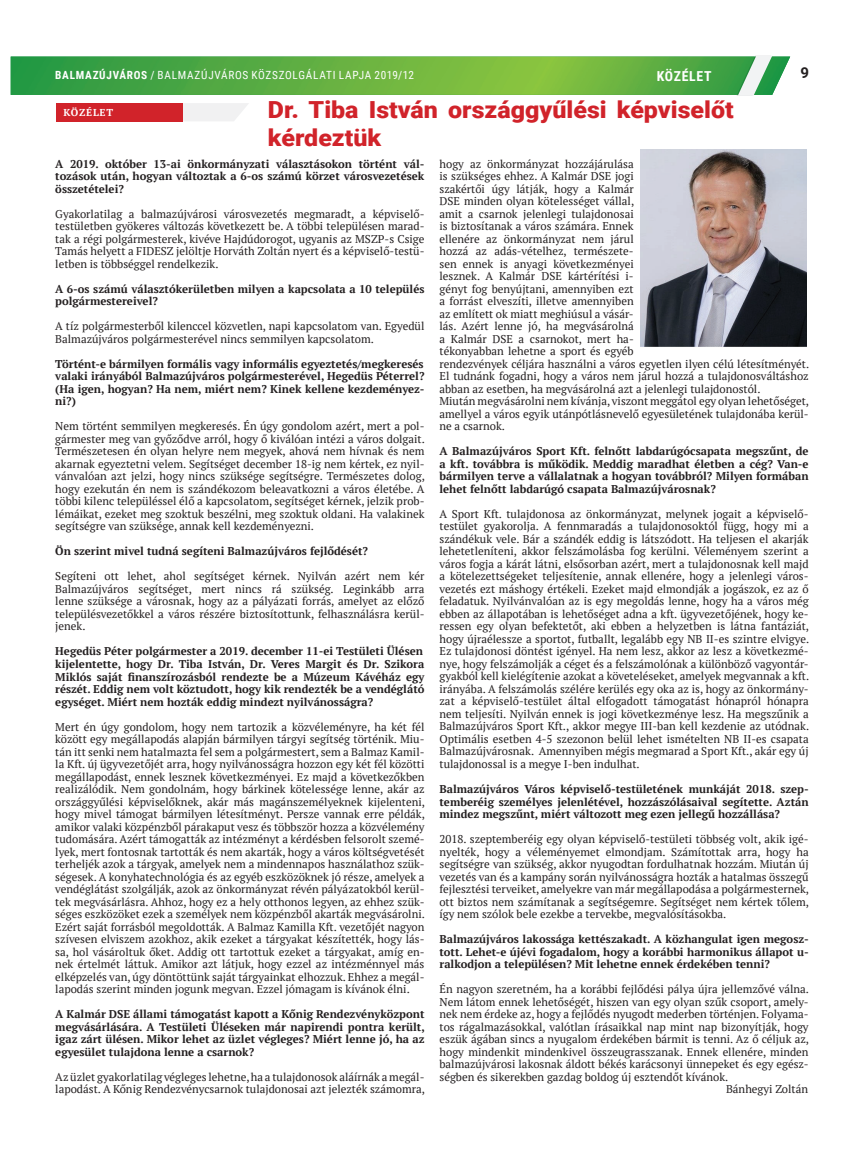
<style>
.page{position:relative;width:865px;height:1156px;background:#fff}
.page>*{position:absolute;margin:0;border:0;box-sizing:border-box;transform-origin:0 0}
.t1{font:900 23.5px/28.2px "Roboto";color:#d1232a;scale:1.06 1}
.t2{font:700 15px "Roboto";color:#231f20}
.t3{font:700 13.75px "Roboto Condensed";letter-spacing:.05em;color:#fff}
.t4{font:11.25px/12.5px "PT Serif";color:#231f20;text-align:justify}
.t5{font:700 11.25px/12.5px "PT Serif";color:#231f20;text-align:justify}
.t6{font:11.25px "Roboto Condensed";letter-spacing:.065em;color:#fff}
.t7{font:700 10px "PT Serif";letter-spacing:.08em;color:#fff}
.s1{font-weight:700}
</style>
<div class="page">
<svg style="left:11px;top:56px;width:779px;height:40px;background:#63b24d"></svg>
<svg style="left:182px;top:103px;width:66px;height:18px"></svg>
<div style="left:56px;top:103px;width:126px;height:18px;background:#d1232a"></div>
<img style="left:641px;top:149px;width:165px;height:198px">
<p class="t6" style="left:55px;top:67px;width:360px"><span class="s1">BALMAZÚJVÁROS</span> / BALMAZÚJVÁROS KÖZSZOLGÁLATI LAPJA 2019/12</p>
<p class="t3" style="left:656px;top:66px;width:56px">KÖZÉLET</p>
<h2 class="t2" style="left:800px;top:62px;width:10px">9</h2>
<p class="t7" style="left:63px;top:105px;width:51px">KÖZÉLET</p>
<h1 class="t1" style="left:268px;top:95px;width:441px">Dr. Tiba István országgyűlési képviselőt kérdeztük</h1>
<p class="t5" style="left:55px;top:157px;width:371px">A 2019. október 13-ai önkormányzati választásokon történt vál&shy;tozások után, hogyan változtak a 6-os számú körzet városvezetések összetételei?</p>
<p class="t4" style="left:55px;top:207px;width:371px">Gyakorlatilag a balmazújvárosi városvezetés megmaradt, a képviselő&shy;testületben gyökeres változás következett be. A többi településen marad&shy;tak a régi polgármesterek, kivéve Hajdúdorogot, ugyanis az MSZP-s Csige Tamás helyett a FIDESZ jelöltje Horváth Zoltán nyert és a képviselő-testü&shy;letben is többséggel rendelkezik.</p>
<p class="t5" style="left:55px;top:282px;width:370px">A 6-os számú választókerületben milyen a kapcsolata a 10 település polgármestereivel?</p>
<p class="t4" style="left:55px;top:320px;width:370px">A tíz polgármesterből kilenccel közvetlen, napi kapcsolatom van. Egyedül<br>Balmazújváros polgármesterével nincs semmilyen kapcsolatom.</p>
<p class="t5" style="left:55px;top:357px;width:371px">Történt-e bármilyen formális vagy informális egyeztetés/megkeresés valaki irányából Balmazújváros polgármesterével, Hegedüs Péterrel? (Ha igen, hogyan? Ha nem, miért nem? Kinek kellene kezdeményez&shy;ni?)</p>
<p class="t4" style="left:55px;top:420px;width:371px">Nem történt semmilyen megkeresés. Én úgy gondolom azért, mert a pol&shy;gármester meg van győződve arról, hogy ő kiválóan intézi a város dolgait.<br>Természetesen én olyan helyre nem megyek, ahová nem hívnak és nem akarnak egyeztetni velem. Segítséget december 18-ig nem kértek, ez nyil&shy;vánvalóan azt jelzi, hogy nincs szüksége segítségre. Természetes dolog, hogy ezekután én nem is szándékozom beleavatkozni a város életébe. A többi kilenc településsel élő a kapcsolatom, segítséget kérnek, jelzik prob&shy;lémáikat, ezeket meg szoktuk beszélni, meg szoktuk oldani. Ha valakinek segítségre van szüksége, annak kell kezdeményezni.</p>
<p class="t5" style="left:55px;top:545px;width:314px">Ön szerint mivel tudná segíteni Balmazújváros fejlődését?</p>
<p class="t4" style="left:55px;top:570px;width:371px">Segíteni ott lehet, ahol segítséget kérnek. Nyilván azért nem kér Balmazújváros segítséget, mert nincs rá szükség. Leginkább arra lenne szüksége a városnak, hogy az a pályázati forrás, amelyet az előző településvezetőkkel a város részére biztosítottunk, felhasználásra kerül&shy;jenek.</p>
<p class="t5" style="left:55px;top:645px;width:371px;text-align:left">Hegedüs Péter polgármester a 2019. december 11-ei Testületi Ülésen kijelentette, hogy Dr. Tiba István, Dr. Veres Margit és Dr. Szikora Miklós saját finanszírozásból rendezte be a Múzeum Kávéház egy részét. Eddig nem volt köztudott, hogy kik rendezték be a vendéglátó egységet. Miért nem hozták eddig mindezt nyilvánosságra?</p>
<p class="t4" style="left:55px;top:720px;width:371px">Mert én úgy gondolom, hogy nem tartozik a közvéleményre, ha két fél között egy megállapodás alapján bármilyen tárgyi segítség történik. Miu&shy;tán itt senki nem hatalmazta fel sem a polgármestert, sem a Balmaz Kamil&shy;la Kft. új ügyvezetőjét arra, hogy nyilvánosságra hozzon egy két fél közötti megállapodást, ennek lesznek következményei. Ez majd a következőkben realizálódik. Nem gondolnám, hogy bárkinek kötelessége lenne, akár az országgyűlési képviselőknek, akár más magánszemélyeknek kijelenteni, hogy mivel támogat bármilyen létesítményt. Persze vannak erre példák, amikor valaki közpénzből párakaput vesz és többször hozza a közvélemény tudomására. Azért támogatták az intézményt a kérdésben felsorolt szemé&shy;lyek, mert fontosnak tartották és nem akarták, hogy a város költségvetését terheljék azok a tárgyak, amelyek nem a mindennapos használathoz szük&shy;ségesek. A konyhatechnológia és az egyéb eszközöknek jó része, amelyek a vendéglátást szolgálják, azok az önkormányzat révén pályázatokból kerül&shy;tek megvásárlásra. Ahhoz, hogy ez a hely otthonos legyen, az ehhez szük&shy;séges eszközöket ezek a személyek nem közpénzből akarták megvásárolni.<br>Ezért saját forrásból megoldották. A Balmaz Kamilla Kft. vezetőjét nagyon szívesen elviszem azokhoz, akik ezeket a tárgyakat készítették, hogy lás&shy;sa, hol vásároltuk őket. Addig ott tartottuk ezeket a tárgyakat, amíg en&shy;nek értelmét láttuk. Amikor azt látjuk, hogy ezzel az intézménnyel más elképzelés van, úgy döntöttünk saját tárgyainkat elhozzuk. Ehhez a megál&shy;lapodás szerint minden jogunk megvan. Ezzel jómagam is kívánok élni.</p>
<p class="t5" style="left:55px;top:1007px;width:371px">A Kalmár DSE állami támogatást kapott a Kőnig Rendezvényközpont megvásárlására. A Testületi Üléseken már napirendi pontra került, igaz zárt ülésen. Mikor lehet az üzlet végleges? Miért lenne jó, ha az egyesület tulajdona lenne a csarnok?</p>
<p class="t4" style="left:55px;top:1070px;width:371px">Az üzlet gyakorlatilag végleges lehetne, ha a tulajdonosok aláírnák a megál&shy;lapodást. A Kőnig Rendezvénycsarnok tulajdonosai azt jelezték számomra,</p>
<p class="t4" style="left:439px;top:157px;width:371px;text-align:left">hogy az önkormányzat hozzájárulása<br>is szükséges ehhez. A Kalmár DSE jogi<br>szakértői úgy látják, hogy a Kalmár<br>DSE minden olyan kötelességet vállal,<br>amit a csarnok jelenlegi tulajdonosai<br>is biztosítanak a város számára. Ennek<br>ellenére az önkormányzat nem járul<br>hozzá az adás-vételhez, természete-<br>sen ennek is anyagi következményei<br>lesznek. A Kalmár DSE kártérítési i-<br>gényt fog benyújtani, amennyiben ezt<br>a forrást elveszíti, illetve amennyiben<br>az említett ok miatt meghiúsul a vásár-<br>lás. Azért lenne jó, ha megvásárolná<br>a Kalmár DSE a csarnokot, mert ha-<br>tékonyabban lehetne a sport és egyéb<br>rendezvények céljára használni a város egyetlen ilyen célú létesítményét.<br>El tudnánk fogadni, hogy a város nem járul hozzá a tulajdonosváltáshoz abban az esetben, ha megvásárolná azt a jelenlegi tulajdonostól.<br>Miután megvásárolni nem kívánja, viszont meggátol egy olyan lehetőséget, amellyel a város egyik utánpótlásnevelő egyesületének tulajdonába kerül&shy;ne a csarnok.</p>
<p class="t5" style="left:439px;top:445px;width:370px">A Balmazújváros Sport Kft. felnőtt labdarúgócsapata megszűnt, de a kft. továbbra is működik. Meddig maradhat életben a cég? Van-e bármilyen terve a vállalatnak a hogyan továbbról? Milyen formában lehet felnőtt labdarúgó csapata Balmazújvárosnak?</p>
<p class="t4" style="left:439px;top:507px;width:371px">A Sport Kft. tulajdonosa az önkormányzat, melynek jogait a képviselő&shy;testület gyakorolja. A fennmaradás a tulajdonosoktól függ, hogy mi a szándékuk vele. Bár a szándék eddig is látszódott. Ha teljesen el akarják lehetetleníteni, akkor felszámolásba fog kerülni. Véleményem szerint a város fogja a kárát látni, elsősorban azért, mert a tulajdonosnak kell majd a kötelezettségeket teljesítenie, annak ellenére, hogy a jelenlegi város&shy;vezetés ezt máshogy értékeli. Ezeket majd elmondják a jogászok, ez az ő feladatuk. Nyilvánvalóan az is egy megoldás lenne, hogy ha a város még ebben az állapotában is lehetőséget adna a kft. ügyvezetőjének, hogy ke&shy;ressen egy olyan befektetőt, aki ebben a helyzetben is látna fantáziát, hogy újraélessze a sportot, futballt, legalább egy NB II-es szintre elvigye.<br>Ez tulajdonosi döntést igényel. Ha nem lesz, akkor az lesz a következmé&shy;nye, hogy felszámolják a céget és a felszámolónak a különböző vagyontár&shy;gyakból kell kielégítenie azokat a követeléseket, amelyek megvannak a kft. irányába. A felszámolás szélére kerülés egy oka az is, hogy az önkormány&shy;zat a képviselő-testület által elfogadott támogatást hónapról hónapra nem teljesíti. Nyilván ennek is jogi következménye lesz. Ha megszűnik a Balmazújváros Sport Kft., akkor megye III-ban kell kezdenie az utódnak.<br>Optimális esetben 4-5 szezonon belül lehet ismételten NB II-es csapata Balmazújvárosnak. Amennyiben mégis megmarad a Sport Kft., akár egy új tulajdonossal is a megye I-ben indulhat.</p>
<p class="t5" style="left:439px;top:782px;width:371px">Balmazújváros Város képviselő-testületének munkáját 2018. szep&shy;temberéig személyes jelenlétével, hozzászólásaival segítette. Aztán mindez megszűnt, miért változott meg ezen jellegű hozzállása?</p>
<p class="t4" style="left:439px;top:832px;width:371px">2018. szeptemberéig egy olyan képviselő-testületi többség volt, akik igé&shy;nyelték, hogy a véleményemet elmondjam. Számítottak arra, hogy ha segítségre van szükség, akkor nyugodtan fordulhatnak hozzám. Miután új vezetés van és a kampány során nyilvánosságra hozták a hatalmas összegű fejlesztési terveiket, amelyekre van már megállapodása a polgármesternek, ott biztos nem számítanak a segítségemre. Segítséget nem kértek tőlem, így nem szólok bele ezekbe a tervekbe, megvalósításokba.</p>
<p class="t5" style="left:439px;top:932px;width:371px">Balmazújváros lakossága kettészakadt. A közhangulat igen megosz&shy;tott. Lehet-e újévi fogadalom, hogy a korábbi harmonikus állapot u&shy;ralkodjon a településen? Mit lehetne ennek érdekében tenni?</p>
<p class="t4" style="left:439px;top:982px;width:371px">Én nagyon szeretném, ha a korábbi fejlődési pálya újra jellemzővé válna.</p>
<p class="t4" style="left:439px;top:995px;width:371px">Nem látom ennek lehetőségét, hiszen van egy olyan szűk csoport, amely-</p>
<p class="t4" style="left:439px;top:1007px;width:370px">nek nem érdeke az, hogy a fejlődés nyugodt mederben történjen. Folyama-</p>
<p class="t4" style="left:439px;top:1020px;width:370px">tos rágalmazásokkal, valótlan írásaikkal nap mint nap bizonyítják, hogy</p>
<p class="t4" style="left:439px;top:1032px;width:371px">eszük ágában sincs a nyugalom érdekében bármit is tenni. Az ő céljuk az,</p>
<p class="t4" style="left:439px;top:1045px;width:370px">hogy mindenkit mindenkivel összeugrasszanak. Ennek ellenére, minden</p>
<p class="t4" style="left:439px;top:1057px;width:371px">balmazújvárosi lakosnak áldott békés karácsonyi ünnepeket és egy egész-</p>
<p class="t4" style="left:439px;top:1069px;width:290px">ségben és sikerekben gazdag boldog új esztendőt kívánok.</p>
<p class="t4" style="left:726px;top:1082px;width:84px">Bánhegyi Zoltán</p>
</div>
